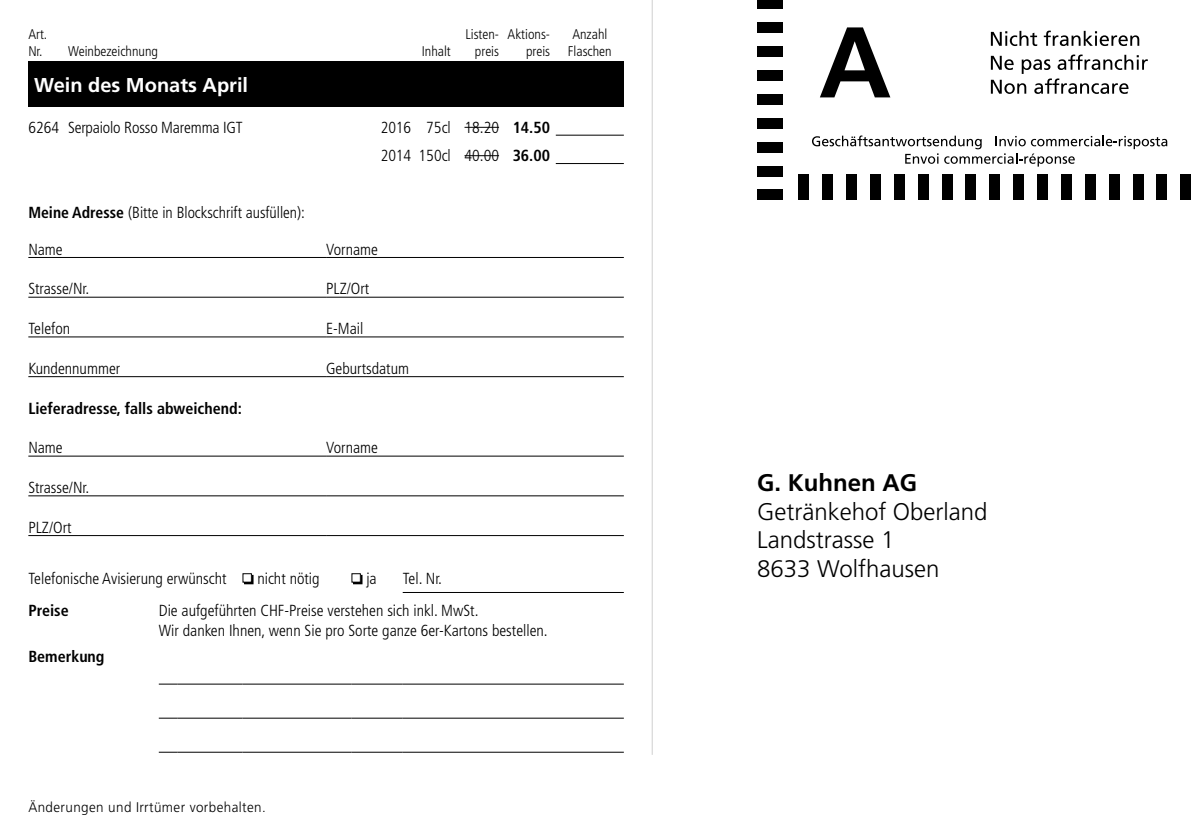
<style>
.page{position:relative;width:1191px;height:840px;background:#fff}
.page>*{position:absolute;margin:0;border:0;box-sizing:border-box;transform-origin:0 0}
.t1{font:300 24px/28.8px "Frutiger";color:#000}
.t2{font:700 24px "Frutiger";color:#000}
.t3{font:700 20px "Frutiger";color:#fff}
.t4{font:300 condensed 16px/28.4px "Frutiger";color:#000}
.t5{font:700 condensed 16px "Frutiger";color:#000}
.t6{font:300 condensed 14px/16.8px "Frutiger";color:#000;text-align:right}
.t7{font:300 14px "Frutiger";letter-spacing:.03em;color:#000;scale:.96 1}
.s1{font-weight:700}
</style>
<div class="page">
<div style="left:1180px;top:174px;width:11px;height:26px;background:#000"></div>
<div style="left:1156px;top:174px;width:11px;height:26px;background:#000"></div>
<div style="left:1133px;top:174px;width:10px;height:26px;background:#000"></div>
<div style="left:1109px;top:174px;width:10px;height:26px;background:#000"></div>
<div style="left:1085px;top:174px;width:10px;height:26px;background:#000"></div>
<div style="left:1061px;top:174px;width:10px;height:26px;background:#000"></div>
<div style="left:1037px;top:174px;width:10px;height:26px;background:#000"></div>
<div style="left:1013px;top:174px;width:10px;height:26px;background:#000"></div>
<div style="left:989px;top:174px;width:11px;height:26px;background:#000"></div>
<div style="left:965px;top:174px;width:11px;height:26px;background:#000"></div>
<div style="left:942px;top:174px;width:10px;height:26px;background:#000"></div>
<div style="left:918px;top:174px;width:10px;height:26px;background:#000"></div>
<div style="left:894px;top:174px;width:10px;height:26px;background:#000"></div>
<div style="left:870px;top:174px;width:10px;height:26px;background:#000"></div>
<div style="left:846px;top:174px;width:10px;height:26px;background:#000"></div>
<div style="left:822px;top:174px;width:10px;height:26px;background:#000"></div>
<div style="left:798px;top:174px;width:11px;height:26px;background:#000"></div>
<div style="left:757px;top:190px;width:25px;height:10px;background:#000"></div>
<div style="left:757px;top:166px;width:25px;height:10px;background:#000"></div>
<div style="left:757px;top:142px;width:25px;height:10px;background:#000"></div>
<div style="left:757px;top:118px;width:25px;height:10px;background:#000"></div>
<div style="left:757px;top:94px;width:25px;height:10px;background:#000"></div>
<div style="left:757px;top:70px;width:25px;height:10px;background:#000"></div>
<div style="left:757px;top:46px;width:25px;height:11px;background:#000"></div>
<div style="left:757px;top:22px;width:25px;height:11px;background:#000"></div>
<div style="left:757px;top:0;width:25px;height:9px;background:#000"></div>
<svg style="left:991px;top:31px;width:46px;height:15px"></svg>
<svg style="left:1043px;top:31px;width:96px;height:15px"></svg>
<svg style="left:991px;top:54px;width:156px;height:40px"></svg>
<svg style="left:812px;top:135px;width:355px;height:31px"></svg>
<svg style="left:820px;top:27px;width:70px;height:70px"></svg>
<hr style="left:652px;top:0;width:1px;height:754px;background:#000">
<div style="left:28px;top:61px;width:596px;height:46px;background:#000"></div>
<hr style="left:556px;top:135px;width:68px;height:1px;background:#000">
<hr style="left:556px;top:163px;width:68px;height:1px;background:#000">
<hr style="left:464px;top:127px;width:35px;height:1px;background:#000">
<hr style="left:464px;top:155px;width:35px;height:1px;background:#000">
<hr style="left:28px;top:455px;width:298px;height:1px;background:#000">
<hr style="left:326px;top:455px;width:298px;height:1px;background:#000">
<hr style="left:28px;top:495px;width:298px;height:1px;background:#000">
<hr style="left:326px;top:495px;width:298px;height:1px;background:#000">
<hr style="left:28px;top:535px;width:298px;height:1px;background:#000">
<hr style="left:326px;top:535px;width:298px;height:1px;background:#000">
<hr style="left:28px;top:257px;width:298px;height:1px;background:#000">
<hr style="left:326px;top:257px;width:298px;height:1px;background:#000">
<hr style="left:28px;top:297px;width:298px;height:1px;background:#000">
<hr style="left:326px;top:297px;width:298px;height:1px;background:#000">
<hr style="left:28px;top:336px;width:298px;height:1px;background:#000">
<hr style="left:326px;top:336px;width:298px;height:1px;background:#000">
<hr style="left:28px;top:376px;width:298px;height:1px;background:#000">
<hr style="left:326px;top:376px;width:298px;height:1px;background:#000">
<hr style="left:403px;top:591px;width:221px;height:1px;background:#000">
<svg style="left:159px;top:683px;width:18px;height:1px"></svg>
<hr style="left:177px;top:683px;width:65px;height:1px;background:#000">
<hr style="left:242px;top:683px;width:109px;height:1px;background:#000">
<hr style="left:351px;top:683px;width:52px;height:1px;background:#000">
<hr style="left:403px;top:683px;width:221px;height:1px;background:#000">
<svg style="left:159px;top:717px;width:18px;height:1px"></svg>
<hr style="left:177px;top:717px;width:65px;height:1px;background:#000">
<hr style="left:242px;top:717px;width:109px;height:1px;background:#000">
<hr style="left:351px;top:717px;width:52px;height:1px;background:#000">
<hr style="left:403px;top:717px;width:221px;height:1px;background:#000">
<svg style="left:159px;top:751px;width:18px;height:1px"></svg>
<hr style="left:177px;top:751px;width:65px;height:1px;background:#000">
<hr style="left:242px;top:751px;width:109px;height:1px;background:#000">
<hr style="left:351px;top:751px;width:52px;height:1px;background:#000">
<hr style="left:403px;top:751px;width:221px;height:1px;background:#000">
<div style="left:244px;top:574px;width:9px;height:10px;border:1px solid #000"></div>
<div style="left:243px;top:573px;width:8px;height:9px;background:#fff"></div>
<div style="left:242px;top:573px;width:10px;height:9px;border:1px solid #000"></div>
<div style="left:353px;top:574px;width:9px;height:10px;border:1px solid #000"></div>
<div style="left:352px;top:573px;width:8px;height:9px;background:#fff"></div>
<div style="left:351px;top:573px;width:10px;height:9px;border:1px solid #000"></div>
<p class="t6" style="left:28px;top:26px;width:131px;text-align:left">Art.<br>Nr. Weinbezeichnung</p>
<p class="t6" style="left:422px;top:43px;width:31px">Inhalt</p>
<p class="t6" style="left:465px;top:26px;width:35px">Listen&shy;preis</p>
<p class="t6" style="left:507px;top:26px;width:44px">Aktions&shy;preis</p>
<p class="t6" style="left:568px;top:26px;width:45px;text-align:center">Anzahl<br>Flaschen</p>
<p class="t3" style="left:34px;top:73px;width:216px">Wein des Monats April</p>
<p class="t4" style="left:28px;top:113px;width:216px">6264 Serpaiolo Rosso Maremma IGT</p>
<p class="t4" style="left:381px;top:113px;width:171px">2016 75cl 18.20 <span class="s1">14.50<br></span>2014 150cl 40.00 <span class="s1">36.00</span></p>
<p class="t4" style="left:28px;top:198px;width:278px"><span class="s1">Meine Adresse</span> (Bitte in Blockschrift ausfüllen):</p>
<p class="t4" style="left:28px;top:235px;width:36px">Name</p>
<p class="t4" style="left:326px;top:235px;width:53px">Vorname</p>
<p class="t4" style="left:28px;top:275px;width:63px">Strasse/Nr.</p>
<p class="t4" style="left:326px;top:275px;width:45px">PLZ/Ort</p>
<p class="t4" style="left:28px;top:314px;width:43px">Telefon</p>
<p class="t4" style="left:326px;top:314px;width:39px">E-Mail</p>
<p class="t4" style="left:28px;top:354px;width:93px">Kundennummer</p>
<p class="t4" style="left:326px;top:354px;width:84px">Geburtsdatum</p>
<p class="t5" style="left:28px;top:398px;width:215px">Lieferadresse, falls abweichend:</p>
<p class="t4" style="left:28px;top:433px;width:36px">Name</p>
<p class="t4" style="left:326px;top:433px;width:53px">Vorname</p>
<p class="t4" style="left:28px;top:473px;width:63px">Strasse/Nr.</p>
<p class="t4" style="left:28px;top:513px;width:45px">PLZ/Ort</p>
<p class="t4" style="left:28px;top:564px;width:200px">Telefonische Avisierung erwünscht</p>
<p class="t4" style="left:257px;top:564px;width:64px">nicht nötig</p>
<p class="t4" style="left:366px;top:564px;width:12px">ja</p>
<p class="t4" style="left:403px;top:564px;width:41px">Tel. Nr.</p>
<p class="t5" style="left:28px;top:600px;width:42px">Preise</p>
<p class="t4" style="left:159px;top:600px;width:390px;line-height:20px">Die aufgeführten CHF-Preise verstehen sich inkl. MwSt.<br>Wir danken Ihnen, wenn Sie pro Sorte ganze 6er-Kartons bestellen.</p>
<p class="t5" style="left:28px;top:646px;width:78px">Bemerkung</p>
<p class="t7" style="left:28px;top:798px;width:249px">Änderungen und Irrtümer vorbehalten.</p>
<h1 class="t2" style="left:757px;top:468px;width:162px">G. Kuhnen AG</h1>
<h1 class="t1" style="left:757px;top:496px;width:232px">Getränkehof Oberland<br>Landstrasse 1<br>8633 Wolfhausen</h1>
</div>
